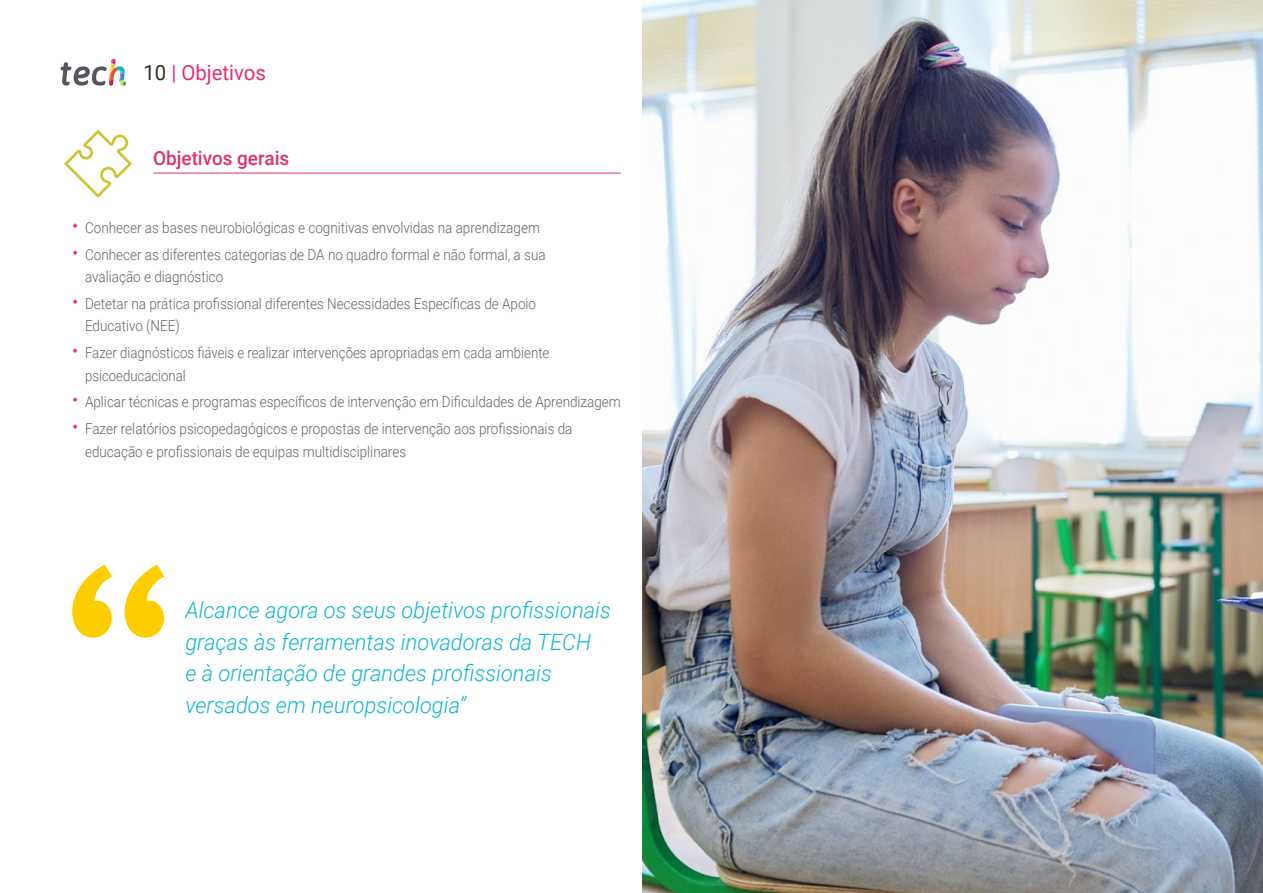
<style>
.page{position:relative;width:1263px;height:893px;background:#fff}
.page>*{position:absolute;margin:0;border:0;box-sizing:border-box;transform-origin:0 0}
.t1{font:italic 300 22.5px/31.5px "Roboto";color:#0fb6cf}
.t2{font:21px "Roboto";color:#df3174}
.t3{font:500 19.5px "Roboto";color:#df3174}
.t4{font:300 15px/26.7px "Roboto";color:#61646a;scale:.9 1}
.t5{font:300 15px/26.7px "Roboto";color:#61646a;scale:.88 1}
.s1{color:#312e20}
</style>
<div class="page">
<hr style="left:153px;top:173px;width:468px;height:1px;background:#df3174">
<svg style="left:64px;top:130px;width:68px;height:68px"></svg>
<svg style="left:61px;top:59px;width:65px;height:27px"></svg>
<img style="left:642px;top:0;width:621px;height:893px">
<svg style="left:72px;top:564px;width:92px;height:74px"></svg>
<h2 class="t2" style="left:144px;top:57px;width:124px"><span class="s1">10</span> | Objetivos</h2>
<h3 class="t3" style="left:153px;top:144px;width:138px">Objetivos gerais</h3>
<p class="t4" style="left:85px;top:214px;width:513px">Conhecer as bases neurobiológicas e cognitivas envolvidas na aprendizagem<br>Conhecer as diferentes categorias de DA no quadro formal e não formal, a sua</p>
<p class="t4" style="left:85px;top:263px;width:503px">avaliação e diagnóstico<br>Detetar na prática profissional diferentes Necessidades Específicas de Apoio</p>
<p class="t4" style="left:85px;top:312px;width:517px">Educativo (NEE)<br>Fazer diagnósticos fiáveis e realizar intervenções apropriadas em cada ambiente</p>
<p class="t5" style="left:85px;top:361px;width:610px">psicoeducacional<br>Aplicar técnicas e programas específicos de intervenção em Dificuldades de Aprendizagem<br>Fazer relatórios psicopedagógicos e propostas de intervenção aos profissionais da</p>
<p class="t4" style="left:85px;top:437px;width:358px">educação e profissionais de equipas multidisciplinares</p>
<h1 class="t1" style="left:185px;top:593px;width:427px">Alcance agora os seus objetivos profissionais graças às ferramentas inovadoras da TECH<br>e à orientação de grandes profissionais versados em neuropsicologia’’</h1>
</div>
